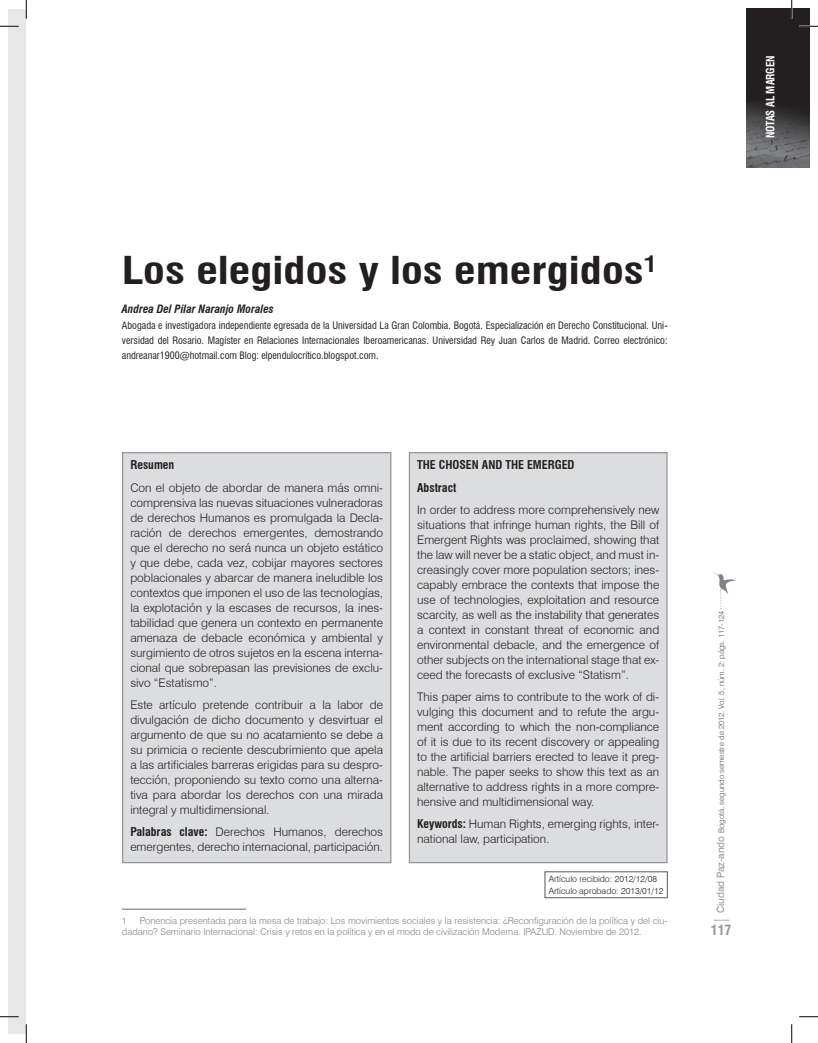
<style>
.page{position:relative;width:818px;height:1043px;background:#fff}
.page>*{position:absolute;margin:0;border:0;box-sizing:border-box;transform-origin:0 0}
.t1{font:700 condensed 37.5px "Swiss 721 BT";color:#231f20;scale:1.21 1}
.t2{font:700 condensed 13.75px "Swiss 721 BT";color:#939598}
.t3{font:300 11.88px/15px "Swiss 721 BT";color:#231f20;text-align:justify}
.t4{font:700 condensed 11.88px "Swiss 721 BT";color:#231f20}
.t5{font:italic 700 condensed 11.25px "Swiss 721 BT";color:#231f20}
.t6{font:700 condensed 11.25px "Swiss 721 BT";letter-spacing:-.01em;color:#fff;scale:.96 1}
.t7{font:condensed 10px/15px "Swiss 721 BT";color:#231f20;text-align:justify}
.t8{font:300 9.38px/11.2px "Swiss 721 BT";color:#808285}
.t9{font:300 8.75px/11.2px "Swiss 721 BT";color:#231f20}
.t10{font:300 7.75px "Swiss 721 BT";color:#57585a}
.s1{font-weight:700;font-stretch:condensed}
.s2{font-weight:400;font-size:10px;color:#939598}
</style>
<div class="page">
<img style="left:746px;top:9px;width:63px;height:159px">
<svg style="left:713px;top:572px;width:22px;height:37px"></svg>
<svg style="left:713px;top:919px;width:16px;height:1px"></svg>
<hr style="left:122px;top:908px;width:124px;height:1px;background:#6c6d70">
<div style="left:123px;top:452px;width:268px;height:410px;background:#dcdddf"></div>
<div style="left:122px;top:452px;width:269px;height:411px;border:1px solid #939598"></div>
<div style="left:409px;top:452px;width:258px;height:410px;background:#dcdddf"></div>
<div style="left:409px;top:452px;width:258px;height:411px;border:1px solid #939598"></div>
<div style="left:544px;top:871px;width:123px;height:27px;border:1px solid #57585a"></div>
<div style="left:9px;top:9px;width:17px;height:1024px;background:#e6e7e9"></div>
<svg style="left:0;top:25px;width:19px;height:2px"></svg>
<svg style="left:799px;top:25px;width:19px;height:2px"></svg>
<svg style="left:0;top:1015px;width:19px;height:2px"></svg>
<svg style="left:799px;top:1016px;width:19px;height:1px"></svg>
<svg style="left:25px;top:0;width:2px;height:19px"></svg>
<svg style="left:25px;top:1024px;width:2px;height:18px"></svg>
<svg style="left:790px;top:0;width:2px;height:19px"></svg>
<svg style="left:791px;top:1024px;width:1px;height:18px"></svg>
<p class="t6" style="left:763px;top:138px;width:88px;rotate:-90deg">NOTAS AL MARGEN</p>
<h1 class="t1" style="left:122px;top:248px;width:443px">Los elegidos y los emergidos<sup>1</sup></h1>
<p class="t5" style="left:122px;top:303px;width:153px">Andrea Del Pilar Naranjo Morales</p>
<p class="t7" style="left:122px;top:317px;width:547px">Abogada e investigadora independiente egresada de la Universidad La Gran Colombia. Bogotá. Especialización en Derecho Constitucional. Uni&shy;versidad del Rosario. Magíster en Relaciones Internacionales Iberoamericanas. Universidad Rey Juan Carlos de Madrid. Correo electrónico: andreanar1900@hotmail.com Blog: elpendulocrítico.blogspot.com.</p>
<p class="t4" style="left:130px;top:458px;width:46px">Resumen</p>
<p class="t3" style="left:130px;top:479px;width:254px">Con el objeto de abordar de manera más omni&shy;comprensiva las nuevas situaciones vulneradoras de derechos Humanos es promulgada la Decla&shy;ración de derechos emergentes, demostrando que el derecho no será nunca un objeto estático y que debe, cada vez, cobijar mayores sectores poblacionales y abarcar de manera ineludible los contextos que imponen el uso de las tecnologías, la explotación y la escases de recursos, la ines&shy;tabilidad que genera un contexto en permanente amenaza de debacle económica y ambiental y surgimiento de otros sujetos en la escena interna&shy;cional que sobrepasan las previsiones de exclu&shy;sivo “Estatismo”.</p>
<p class="t3" style="left:130px;top:697px;width:254px">Este artículo pretende contribuir a la labor de divulgación de dicho documento y desvirtuar el argumento de que su no acatamiento se debe a su primicia o reciente descubrimiento que apela a las artificiales barreras erigidas para su despro&shy;tección, proponiendo su texto como una alterna&shy;tiva para abordar los derechos con una mirada integral y multidimensional.</p>
<p class="t3" style="left:130px;top:824px;width:254px"><span class="s1">Palabras clave:</span> Derechos Humanos, derechos emergentes, derecho internacional, participación.</p>
<p class="t4" style="left:417px;top:458px;width:73px">Thechosenand</p>
<p class="t4" style="left:505px;top:458px;width:8px">the</p>
<p class="t4" style="left:527px;top:458px;width:8px">emerged</p>
<p class="t4" style="left:417px;top:480px;width:41px">Abstract</p>
<p class="t3" style="left:417px;top:502px;width:244px">In order to address more comprehensively new situations that infringe human rights, the Bill of Emergent Rights was proclaimed, showing that the law will never be a static object, and must in&shy;creasingly cover more population sectors; ines&shy;capably embrace the contexts that impose the use of technologies, exploitation and resource scarcity, as well as the instability that generates a context in constant threat of economic and environmental debacle, and the emergence of other subjects on the international stage that ex&shy;ceed the forecasts of exclusive “Statism”.</p>
<p class="t3" style="left:417px;top:689px;width:243px">This paper aims to contribute to the work of di&shy;vulging this document and to refute the argu&shy;ment according to which the non-compliance of it is due to its recent discovery or appealing to the artificial barriers erected to leave it preg&shy;nable. The paper seeks to show this text as an alternative to address rights in a more compre&shy;hensive and multidimensional way.</p>
<p class="t3" style="left:417px;top:816px;width:243px"><span class="s1">Keywords:</span> Human Rights, emerging rights, inter&shy;national law, participation.</p>
<p class="t9" style="left:548px;top:873px;width:116px">Artículo recibido: 2012/12/08<br>Artículo aprobado: 2013/01/12</p>
<p class="t8" style="left:122px;top:914px;width:547px;text-indent:18px">Ponencia presentada para la mesa de trabajo: Los movimientos sociales y la resistencia: ¿Reconfiguración de la política y del ciu&shy;dadano? Seminario Internacional: Crisis y retos en la política y en el modo de civilización Moderna. IPAZUD. Noviembre de 2012.</p>
<p class="t8" style="left:122px;top:914px;width:6px">1</p>
<p class="t10" style="left:716px;top:913px;width:304px;rotate:-90deg"><span class="s2">Ciudad Paz-ando</span> Bogotá, segundo semestre de 2012. Vol. 5, núm. 2: págs. 117-124</p>
<p class="t2" style="left:710px;top:921px;width:22px">117</p>
</div>
